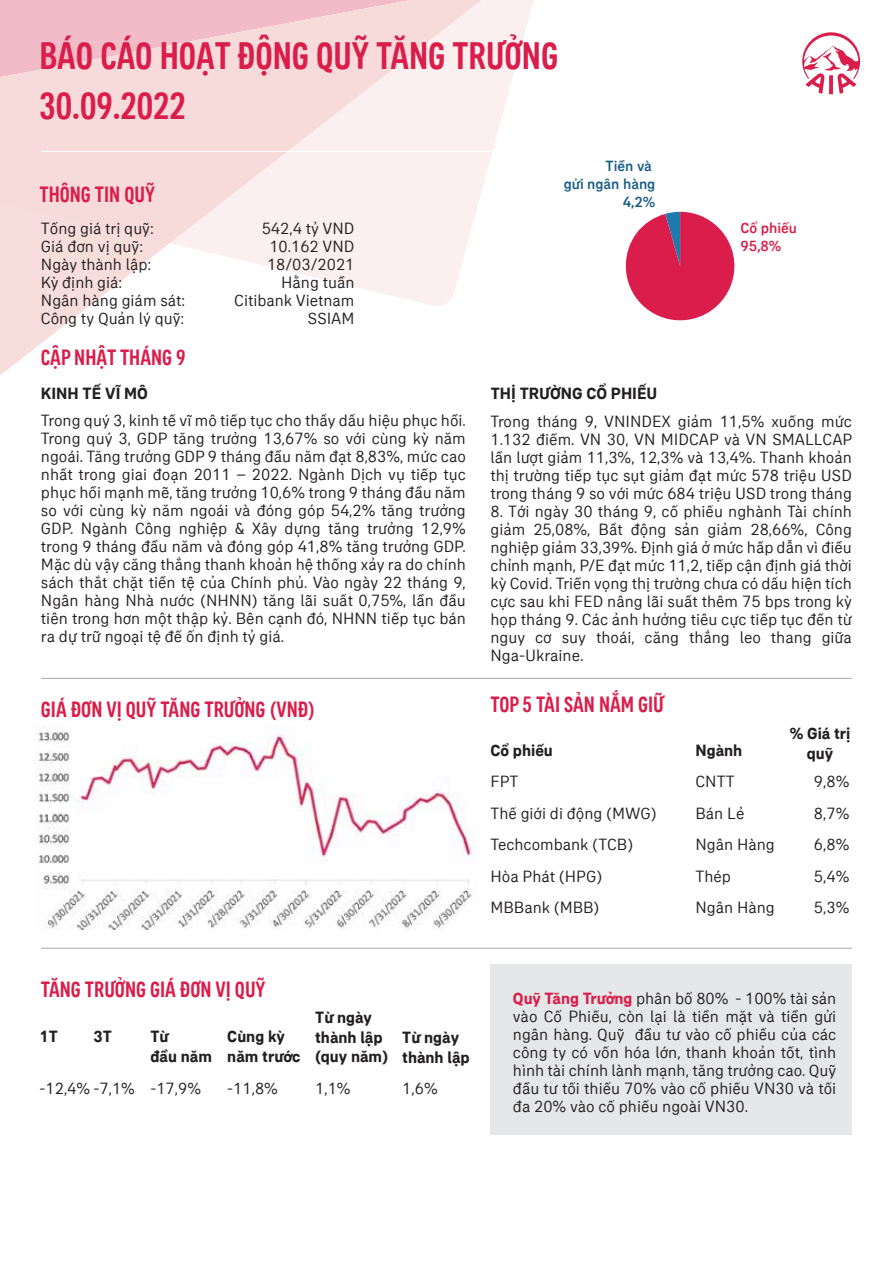
<style>
.page{position:relative;width:893px;height:1263px;background:#fff}
.page>*{position:absolute;margin:0;border:0;box-sizing:border-box;transform-origin:0 0}
.t1{font:500 condensed 39px "AIA Everest";color:#da1d4a}
.t2{font:500 condensed 22.5px "AIA Everest";color:#da1d4a}
.t3{font:16.5px/18px "AIA Everest";color:#231f20;text-align:justify}
.t4{font:700 16.5px/19.8px "AIA Everest";color:#231f20}
.t5{font:500 15px/18px "AIA Everest";color:#175d85;text-align:right}
.t6{font:500 15px/18px "AIA Everest";color:#da1d4a}
.s1{font-weight:700;color:#da1d4a}
</style>
<div class="page">
<div style="left:490px;top:964px;width:362px;height:170px;background:#e6e7e8"></div>
<svg style="left:504px;top:0;width:30px;height:107px;fill:#fcf3f2"></svg>
<svg style="left:0;top:0;width:504px;height:375px"></svg>
<svg style="left:802px;top:32px;width:58px;height:62px"></svg>
<svg style="left:626px;top:212px;width:108px;height:108px"></svg>
<hr style="left:41px;top:151px;width:811px;height:1px;background:#fff">
<hr style="left:41px;top:678px;width:811px;height:1px;background:#a7a9ac">
<hr style="left:41px;top:948px;width:811px;height:1px;background:#a7a9ac">
<img style="left:36px;top:726px;width:440px;height:204px">
<h1 class="t1" style="left:40px;top:31px;width:520px">BÁO CÁO HOẠT ĐỘNG QUỸ TĂNG TRƯỞNG</h1>
<h1 class="t1" style="left:40px;top:80px;width:148px">30.09.2022</h1>
<h2 class="t2" style="left:40px;top:180px;width:117px">THÔNG TIN QUỸ</h2>
<p class="t3" style="left:41px;top:218px;width:146px;text-align:left">Tổng giá trị quỹ:<br>Giá đơn vị quỹ:<br>Ngày thành lập:<br>Kỳ định giá:<br>Ngân hàng giám sát:<br>Công ty Quản lý quỹ:</p>
<h2 class="t2" style="left:41px;top:343px;width:146px">CẬP NHẬT THÁNG 9</h2>
<p class="t5" style="left:564px;top:156px;width:93px">Tiền và<br>gửi ngân hàng<br>4,2%</p>
<p class="t3" style="left:234px;top:218px;width:122px;text-align:right">542,4 tỷ VND<br>10.162 VND<br>18/03/2021<br>Hằng tuần<br>Citibank Vietnam<br>SSIAM</p>
<p class="t6" style="left:740px;top:218px;width:58px">Cổ phiếu<br>95,8%</p>
<p class="t4" style="left:41px;top:383px;width:109px">KINH TẾ VĨ MÔ</p>
<p class="t3" style="left:41px;top:411px;width:426px">Trong quý 3, kinh tế vĩ mô tiếp tục cho thấy dấu hiệu phục hồi.<br>Trong quý 3, GDP tăng trưởng 13,67% so với cùng kỳ năm ngoái. Tăng trưởng GDP 9 tháng đầu năm đạt 8,83%, mức cao nhất trong giai đoạn 2011 – 2022. Ngành Dịch vụ tiếp tục phục hồi mạnh mẽ, tăng trưởng 10,6% trong 9 tháng đầu năm so với cùng kỳ năm ngoái và đóng góp 54,2% tăng trưởng GDP. Ngành Công nghiệp &amp; Xây dựng tăng trưởng 12,9% trong 9 tháng đầu năm và đóng góp 41,8% tăng trưởng GDP.<br>Mặc dù vậy căng thẳng thanh khoản hệ thống xảy ra do chính sách thắt chặt tiền tệ của Chính phủ. Vào ngày 22 tháng 9, Ngân hàng Nhà nước (NHNN) tăng lãi suất 0,75%, lần đầu tiên trong hơn một thập kỷ. Bên cạnh đó, NHNN tiếp tục bán ra dự trữ ngoại tệ để ổn định tỷ giá.</p>
<p class="t4" style="left:491px;top:383px;width:168px">THỊ TRƯỜNG CỔ PHIẾU</p>
<p class="t3" style="left:490px;top:411px;width:363px">Trong tháng 9, VNINDEX giảm 11,5% xuống mức 1.132 điểm. VN 30, VN MIDCAP và VN SMALLCAP lần lượt giảm 11,3%, 12,3% và 13,4%. Thanh khoản thị trường tiếp tục sụt giảm đạt mức 578 triệu USD trong tháng 9 so với mức 684 triệu USD trong tháng</p>
<p class="t3" style="left:490px;top:501px;width:363px">8. Tới ngày 30 tháng 9, cổ phiếu nghành Tài chính giảm 25,08%, Bất động sản giảm 28,66%, Công nghiệp giảm 33,39%. Định giá ở mức hấp dẫn vì điều chỉnh mạnh, P/E đạt mức 11,2, tiếp cận định giá thời kỳ Covid. Triển vọng thị trường chưa có dấu hiện tích cực sau khi FED nâng lãi suất thêm 75 bps trong kỳ họp tháng 9. Các ảnh hưởng tiêu cực tiếp tục đến từ nguy cơ suy thoái, căng thẳng leo thang giữa Nga-Ukraine.</p>
<h2 class="t2" style="left:41px;top:695px;width:276px">GIÁ ĐƠN VỊ QUỸ TĂNG TRƯỞNG (VNĐ)</h2>
<h2 class="t2" style="left:490px;top:690px;width:175px">TOP 5 TÀI SẢN NẮM GIỮ</h2>
<p class="t4" style="left:490px;top:740px;width:64px">Cổ phiếu</p>
<p class="t4" style="left:695px;top:740px;width:48px">Ngành</p>
<p class="t4" style="left:790px;top:723px;width:62px;text-align:center">% Giá trị quỹ</p>
<p class="t3" style="left:490px;top:765px;width:168px;line-height:31.5px;text-align:left">FPT<br>Thế giới di động (MWG)<br>Techcombank (TCB)<br>Hòa Phát (HPG)<br>MBBank (MBB)</p>
<p class="t3" style="left:695px;top:765px;width:81px;line-height:31.5px;text-align:left">CNTT<br>Bán Lẻ<br>Ngân Hàng<br>Thép<br>Ngân Hàng</p>
<p class="t3" style="left:814px;top:765px;width:37px;line-height:31.5px">9,8% 8,7% 6,8% 5,4% 5,3%</p>
<h2 class="t2" style="left:41px;top:974px;width:226px">TĂNG TRƯỞNG GIÁ ĐƠN VỊ QUỸ</h2>
<p class="t4" style="left:94px;top:1026px;width:20px">3T</p>
<p class="t4" style="left:150px;top:1026px;width:63px">Từ<br>đầu năm</p>
<p class="t3" style="left:150px;top:1078px;width:52px">-17,9%</p>
<p class="t4" style="left:40px;top:1026px;width:20px">1T</p>
<p class="t3" style="left:40px;top:1078px;width:97px">-12,4% -7,1%</p>
<p class="t4" style="left:227px;top:1026px;width:74px">Cùng kỳ năm trước</p>
<p class="t3" style="left:227px;top:1078px;width:52px">-11,8%</p>
<p class="t4" style="left:315px;top:1006px;width:75px">Từ ngày thành lập (quy năm)</p>
<p class="t3" style="left:315px;top:1078px;width:37px">1,1%</p>
<p class="t4" style="left:402px;top:1027px;width:69px">Từ ngày thành lập</p>
<p class="t3" style="left:402px;top:1079px;width:37px">1,6%</p>
<p class="t3" style="left:513px;top:989px;width:325px"><span class="s1">Quỹ Tăng Trưởng</span> phân bổ 80% - 100% tài sản vào Cổ Phiếu, còn lại là tiền mặt và tiền gửi ngân hàng. Quỹ đầu tư vào cổ phiếu của các công ty có vốn hóa lớn, thanh khoản tốt, tình hình tài chính lành mạnh, tăng trưởng cao. Quỹ đầu tư tối thiểu 70% vào cổ phiếu VN30 và tối đa 20% vào cổ phiếu ngoài VN30.</p>
</div>
